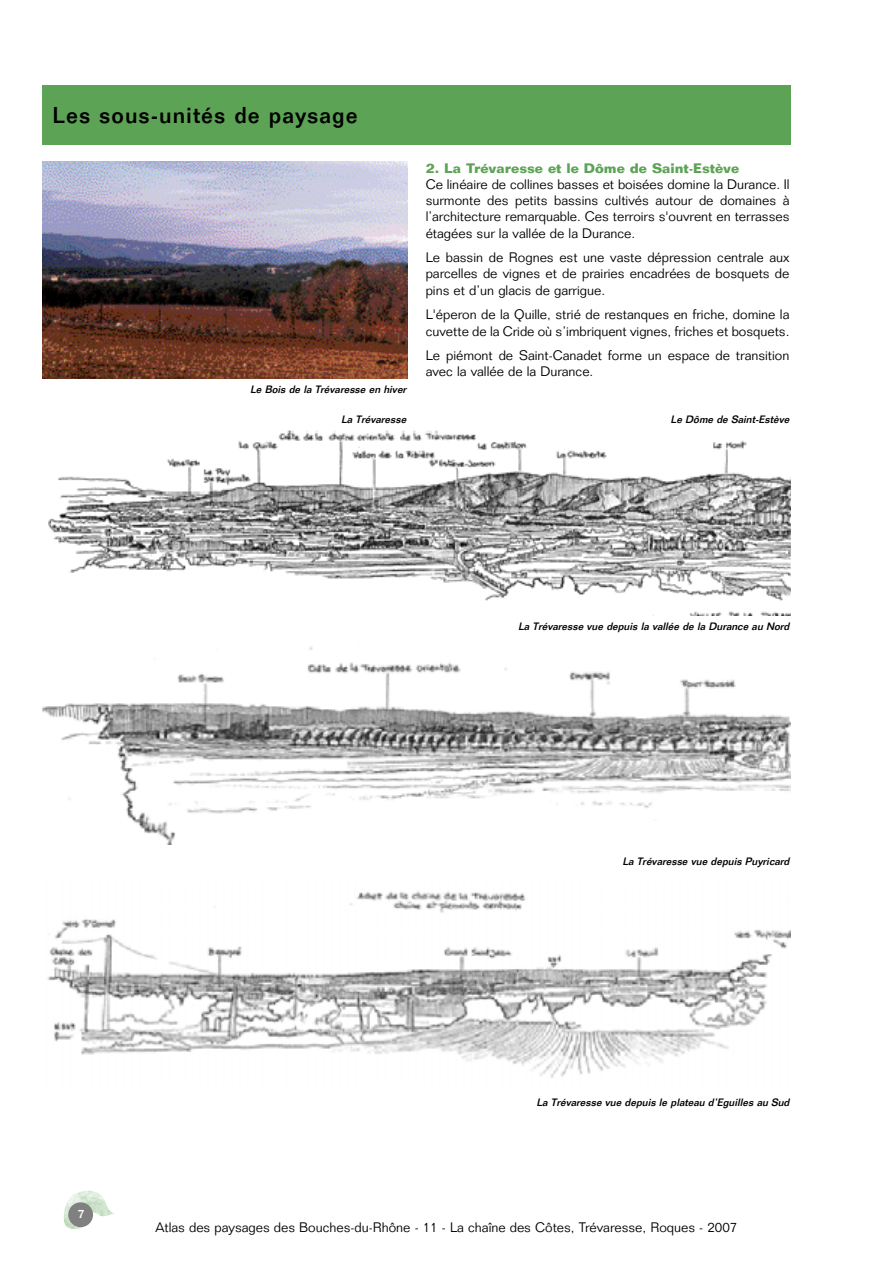
<style>
.page{position:relative;width:893px;height:1263px;background:#fff}
.page>*{position:absolute;margin:0;border:0;box-sizing:border-box;transform-origin:0 0}
.t1{font:500 22.5px "Folio";letter-spacing:.045em;color:#000}
.t2{font:300 13.5px/16.2px "Folio";color:#000;text-align:justify}
.t3{font:700 13.5px "Folio";color:#5da356}
.t4{font:500 12px "Folio";color:#fff}
.t5{font:italic 500 10.5px "Folio";color:#000}
</style>
<div class="page">
<img style="left:64px;top:1190px;width:50px;height:39px">
<div style="left:68px;top:1202px;width:25px;height:25px;background:#808080;border-radius:50%"></div>
<div style="left:43px;top:85px;width:748px;height:60px;background:#5da356"></div>
<img style="left:43px;top:162px;width:365px;height:216px">
<img style="left:48px;top:422px;width:743px;height:194px">
<img style="left:43px;top:646px;width:748px;height:199px">
<img style="left:47px;top:891px;width:744px;height:187px">
<div style="left:651px;top:409px;width:140px;height:21px;background:#fff"></div>
<h1 class="t1" style="left:53px;top:107px;width:307px">Les sous-unités de paysage</h1>
<p class="t5" style="left:250px;top:385px;width:160px">Le Bois de la Trévaresse en hiver</p>
<p class="t3" style="left:426px;top:163px;width:315px">2. La Trévaresse et le Dôme de Saint-Estève</p>
<p class="t2" style="left:426px;top:178px;width:365px">Ce linéaire de collines basses et boisées domine la Durance. Il surmonte des petits bassins cultivés autour de domaines à l’architecture remarquable. Ces terroirs s'ouvrent en terrasses étagées sur la vallée de la Durance.</p>
<p class="t2" style="left:426px;top:251px;width:365px">Le bassin de Rognes est une vaste dépression centrale aux parcelles de vignes et de prairies encadrées de bosquets de pins et d’un glacis de garrigue.</p>
<p class="t2" style="left:426px;top:308px;width:365px">L'éperon de la Quille, strié de restanques en friche, domine la cuvette de la Cride où s’imbriquent vignes, friches et bosquets.</p>
<p class="t2" style="left:426px;top:349px;width:365px">Le piémont de Saint-Canadet forme un espace de transition avec la vallée de la Durance.</p>
<p class="t5" style="left:341px;top:415px;width:69px">La Trévaresse</p>
<p class="t5" style="left:670px;top:415px;width:122px">Le Dôme de Saint-Estève</p>
<p class="t5" style="left:518px;top:622px;width:275px">La Trévaresse vue depuis la vallée de la Durance au Nord</p>
<p class="t5" style="left:622px;top:858px;width:171px">La Trévaresse vue depuis Puyricard</p>
<p class="t4" style="left:78px;top:1209px;width:8px">7</p>
<p class="t5" style="left:536px;top:1098px;width:257px">La Trévaresse vue depuis le plateau d’Eguilles au Sud</p>
<p class="t2" style="left:156px;top:1220px;width:583px">Atlas des paysages des Bouches-du-Rhône - 11 - La chaîne des Côtes, Trévaresse, Roques - 2007</p>
</div>
